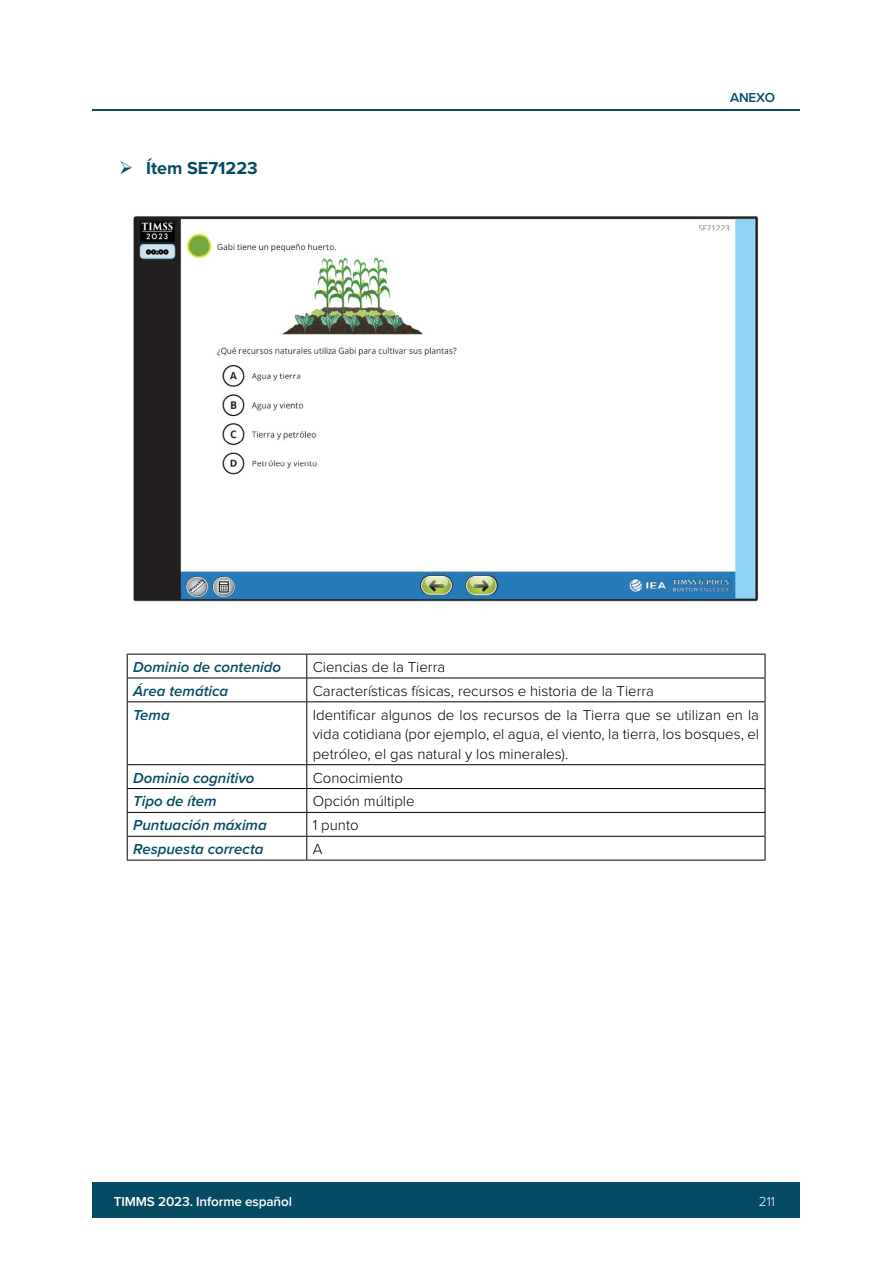
<style>
.page{position:relative;width:893px;height:1263px;background:#fff}
.page>*{position:absolute;margin:0;border:0;box-sizing:border-box;transform-origin:0 0}
.t1{font:700 18px "Proxima Nova";color:#044b63}
.t2{font:300 15px/19.5px "Proxima Nova";color:#000;text-align:justify}
.t3{font:italic 600 15px "Proxima Nova";color:#044b63}
.t4{font:600 13.5px "Proxima Nova";letter-spacing:-.01em;color:#fff}
.t5{font:600 13.5px "Proxima Nova";letter-spacing:-.01em;color:#044b63}
.t6{font:300 13.5px "Proxima Nova";color:#fff}
</style>
<div class="page">
<hr style="left:92px;top:109px;width:708px;height:2px;background:#044b63">
<div style="left:92px;top:1182px;width:708px;height:36px;background:#044b63"></div>
<img style="left:133px;top:216px;width:626px;height:386px">
<hr style="left:127px;top:860px;width:180px;height:1px;background:#000">
<hr style="left:307px;top:860px;width:458px;height:1px;background:#000">
<hr style="left:127px;top:654px;width:180px;height:1px;background:#000">
<hr style="left:307px;top:654px;width:458px;height:1px;background:#000">
<hr style="left:127px;top:678px;width:180px;height:1px;background:#000">
<hr style="left:307px;top:678px;width:458px;height:1px;background:#000">
<hr style="left:127px;top:701px;width:180px;height:1px;background:#000">
<hr style="left:307px;top:701px;width:458px;height:1px;background:#000">
<hr style="left:127px;top:764px;width:180px;height:1px;background:#000">
<hr style="left:307px;top:764px;width:458px;height:1px;background:#000">
<hr style="left:127px;top:788px;width:180px;height:1px;background:#000">
<hr style="left:307px;top:788px;width:458px;height:1px;background:#000">
<hr style="left:127px;top:812px;width:180px;height:1px;background:#000">
<hr style="left:307px;top:812px;width:458px;height:1px;background:#000">
<hr style="left:127px;top:836px;width:180px;height:1px;background:#000">
<hr style="left:307px;top:836px;width:458px;height:1px;background:#000">
<svg style="left:127px;top:654px;width:1px;height:47px"></svg>
<hr style="left:127px;top:702px;width:1px;height:62px;background:#000">
<svg style="left:127px;top:765px;width:1px;height:95px"></svg>
<svg style="left:306px;top:654px;width:1px;height:47px"></svg>
<svg style="left:765px;top:654px;width:1px;height:47px"></svg>
<hr style="left:306px;top:702px;width:1px;height:62px;background:#000">
<hr style="left:765px;top:702px;width:1px;height:62px;background:#000">
<svg style="left:306px;top:765px;width:1px;height:95px"></svg>
<svg style="left:765px;top:765px;width:1px;height:95px"></svg>
<p class="t1" style="left:119px;top:154px;width:140px">➢ Ítem SE71223</p>
<p class="t5" style="left:730px;top:88px;width:46px">ANEXO</p>
<p class="t3" style="left:133px;top:656px;width:149px">Dominio de contenido</p>
<p class="t2" style="left:313px;top:656px;width:134px">Ciencias de la Tierra</p>
<p class="t3" style="left:133px;top:680px;width:97px">Área temática</p>
<p class="t2" style="left:313px;top:680px;width:343px">Características físicas, recursos e historia de la Tierra</p>
<p class="t3" style="left:133px;top:703px;width:38px">Tema</p>
<p class="t2" style="left:313px;top:704px;width:448px">Identificar algunos de los recursos de la Tierra que se utilizan en la vida cotidiana (por ejemplo, el agua, el viento, la tierra, los bosques, el petróleo, el gas natural y los minerales).</p>
<p class="t3" style="left:133px;top:766px;width:123px">Dominio cognitivo</p>
<p class="t2" style="left:313px;top:767px;width:92px">Conocimiento</p>
<p class="t3" style="left:133px;top:790px;width:85px">Tipo de ítem</p>
<p class="t2" style="left:313px;top:791px;width:103px">Opción múltiple</p>
<p class="t3" style="left:133px;top:814px;width:135px">Puntuación máxima</p>
<p class="t2" style="left:313px;top:815px;width:47px">1 punto</p>
<p class="t3" style="left:133px;top:838px;width:132px">Respuesta correcta</p>
<p class="t2" style="left:313px;top:838px;width:11px">A</p>
<p class="t4" style="left:114px;top:1192px;width:180px">TIMMS 2023. Informe español</p>
<p class="t6" style="left:759px;top:1192px;width:18px">211</p>
</div>
